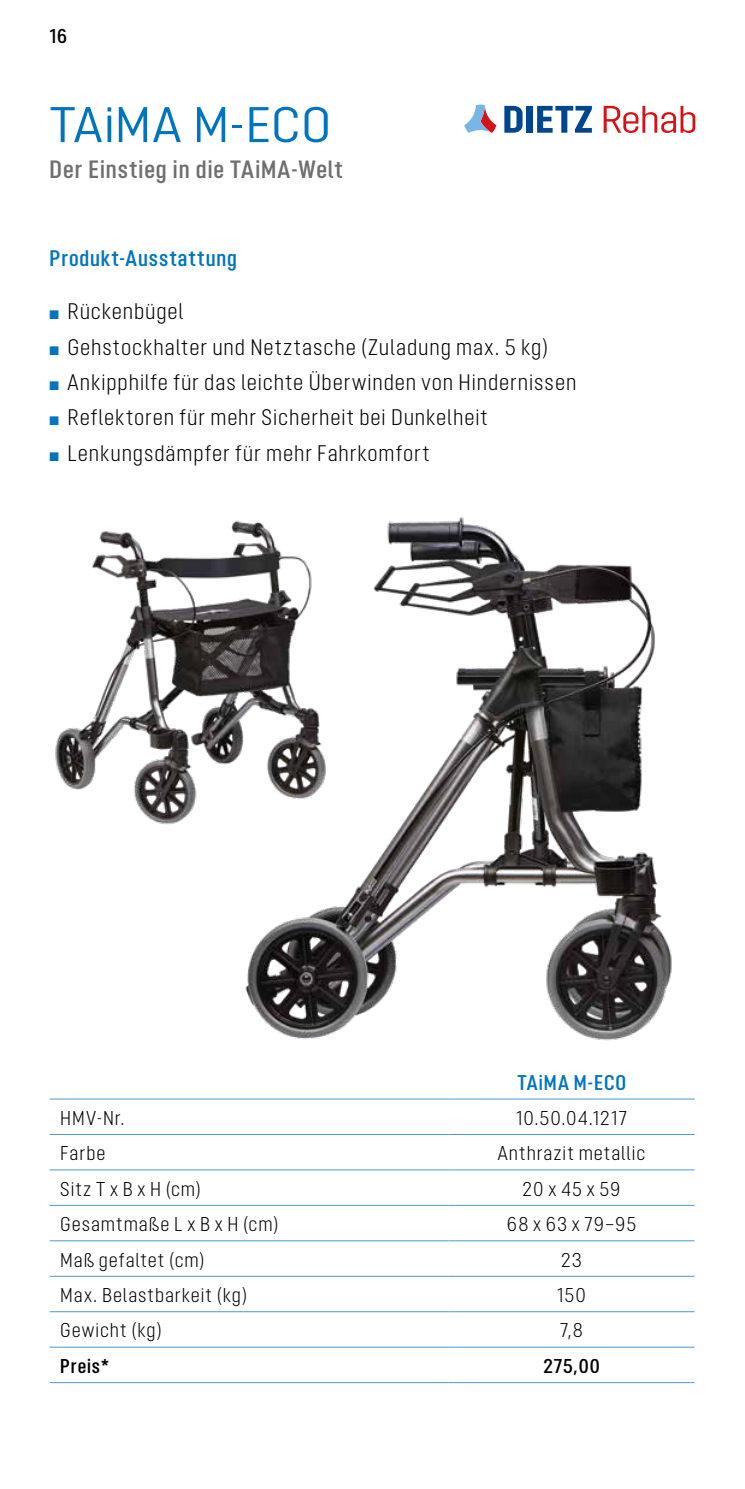
<style>
.page{position:relative;width:745px;height:1489px;background:#fff}
.page>*{position:absolute;margin:0;border:0;box-sizing:border-box;transform-origin:0 0}
.t1{font:50px "Opinion Pro";letter-spacing:.01em;color:#0075bf}
.t2{font:600 25px "Opinion Pro Condensed";letter-spacing:.04em;color:#706f6f}
.t3{font:300 22.5px "Opinion Pro Condensed";letter-spacing:.04em;color:#000}
.t4{font:600 22.5px "Opinion Pro Condensed";letter-spacing:.045em;color:#0075bf}
.t5{font:600 21.25px "Opinion Pro Condensed";letter-spacing:.04em;color:#0075bf}
.t6{font:300 20px "Opinion Pro Condensed";letter-spacing:.045em;color:#000}
.t7{font:600 20px "Opinion Pro Condensed";letter-spacing:.045em;color:#000}
.s1{color:#0075bf}
</style>
<div class="page">
<img style="left:245px;top:516px;width:427px;height:525px">
<img style="left:55px;top:516px;width:292px;height:326px">
<hr style="left:50px;top:1098px;width:398px;height:1px;background:#4899d4">
<hr style="left:448px;top:1098px;width:246px;height:1px;background:#4899d4">
<hr style="left:50px;top:1133px;width:398px;height:1px;background:#4899d4">
<hr style="left:448px;top:1133px;width:246px;height:1px;background:#4899d4">
<hr style="left:50px;top:1169px;width:398px;height:1px;background:#4899d4">
<hr style="left:448px;top:1169px;width:246px;height:1px;background:#4899d4">
<hr style="left:50px;top:1204px;width:398px;height:1px;background:#4899d4">
<hr style="left:448px;top:1204px;width:246px;height:1px;background:#4899d4">
<hr style="left:50px;top:1240px;width:398px;height:1px;background:#4899d4">
<hr style="left:448px;top:1240px;width:246px;height:1px;background:#4899d4">
<hr style="left:50px;top:1275px;width:398px;height:1px;background:#4899d4">
<hr style="left:448px;top:1275px;width:246px;height:1px;background:#4899d4">
<hr style="left:50px;top:1311px;width:398px;height:1px;background:#4899d4">
<hr style="left:448px;top:1311px;width:246px;height:1px;background:#4899d4">
<hr style="left:50px;top:1346px;width:398px;height:1px;background:#4899d4">
<hr style="left:448px;top:1346px;width:246px;height:1px;background:#4899d4">
<hr style="left:50px;top:1381px;width:398px;height:1px;background:#4899d4">
<hr style="left:448px;top:1381px;width:246px;height:1px;background:#4899d4">
<svg style="left:504px;top:106px;width:18px;height:27px"></svg>
<div style="left:526px;top:106px;width:6px;height:27px;background:#00468e"></div>
<svg style="left:537px;top:106px;width:54px;height:27px"></svg>
<svg style="left:603px;top:106px;width:91px;height:27px"></svg>
<svg style="left:464px;top:105px;width:32px;height:28px"></svg>
<p class="t7" style="left:50px;top:25px;width:19px">16</p>
<h1 class="t1" style="left:50px;top:96px;width:283px">TAiMA M-ECO</h1>
<p class="t2" style="left:50px;top:154px;width:294px">Der Einstieg in die TAiMA-Welt</p>
<p class="t4" style="left:50px;top:245px;width:188px">Produkt-Ausstattung</p>
<p class="t3" style="left:50px;top:298px;width:135px"><span class="s1">■</span> Rückenbügel</p>
<p class="t3" style="left:50px;top:334px;width:499px"><span class="s1">■</span> Gehstockhalter und Netztasche (Zuladung max. 5 kg)</p>
<p class="t3" style="left:50px;top:369px;width:528px"><span class="s1">■</span> Ankipphilfe für das leichte Überwinden von Hindernissen</p>
<p class="t3" style="left:50px;top:405px;width:439px"><span class="s1">■</span> Reflektoren für mehr Sicherheit bei Dunkelheit</p>
<p class="t3" style="left:50px;top:440px;width:381px"><span class="s1">■</span> Lenkungsdämpfer für mehr Fahrkomfort</p>
<p class="t5" style="left:517px;top:1070px;width:110px">TAiMA M-ECO</p>
<p class="t6" style="left:60px;top:1106px;width:66px">HMV-Nr.</p>
<p class="t6" style="left:515px;top:1106px;width:112px">10.50.04.1217</p>
<p class="t6" style="left:60px;top:1141px;width:47px">Farbe</p>
<p class="t6" style="left:497px;top:1141px;width:149px">Anthrazit metallic</p>
<p class="t6" style="left:60px;top:1177px;width:142px">Sitz T x B x H (cm)</p>
<p class="t6" style="left:522px;top:1177px;width:99px">20 x 45 x 59</p>
<p class="t6" style="left:60px;top:1212px;width:219px">Gesamtmaße L x B x H (cm)</p>
<p class="t6" style="left:506px;top:1212px;width:131px">68 x 63 x 79–95</p>
<p class="t6" style="left:60px;top:1248px;width:146px">Maß gefaltet (cm)</p>
<p class="t6" style="left:561px;top:1248px;width:22px">23</p>
<p class="t6" style="left:60px;top:1283px;width:188px">Max. Belastbarkeit (kg)</p>
<p class="t6" style="left:556px;top:1283px;width:30px">150</p>
<p class="t6" style="left:60px;top:1318px;width:103px">Gewicht (kg)</p>
<p class="t6" style="left:559px;top:1318px;width:24px">7,8</p>
<p class="t7" style="left:60px;top:1354px;width:51px">Preis*</p>
<p class="t7" style="left:543px;top:1354px;width:58px">275,00</p>
</div>
